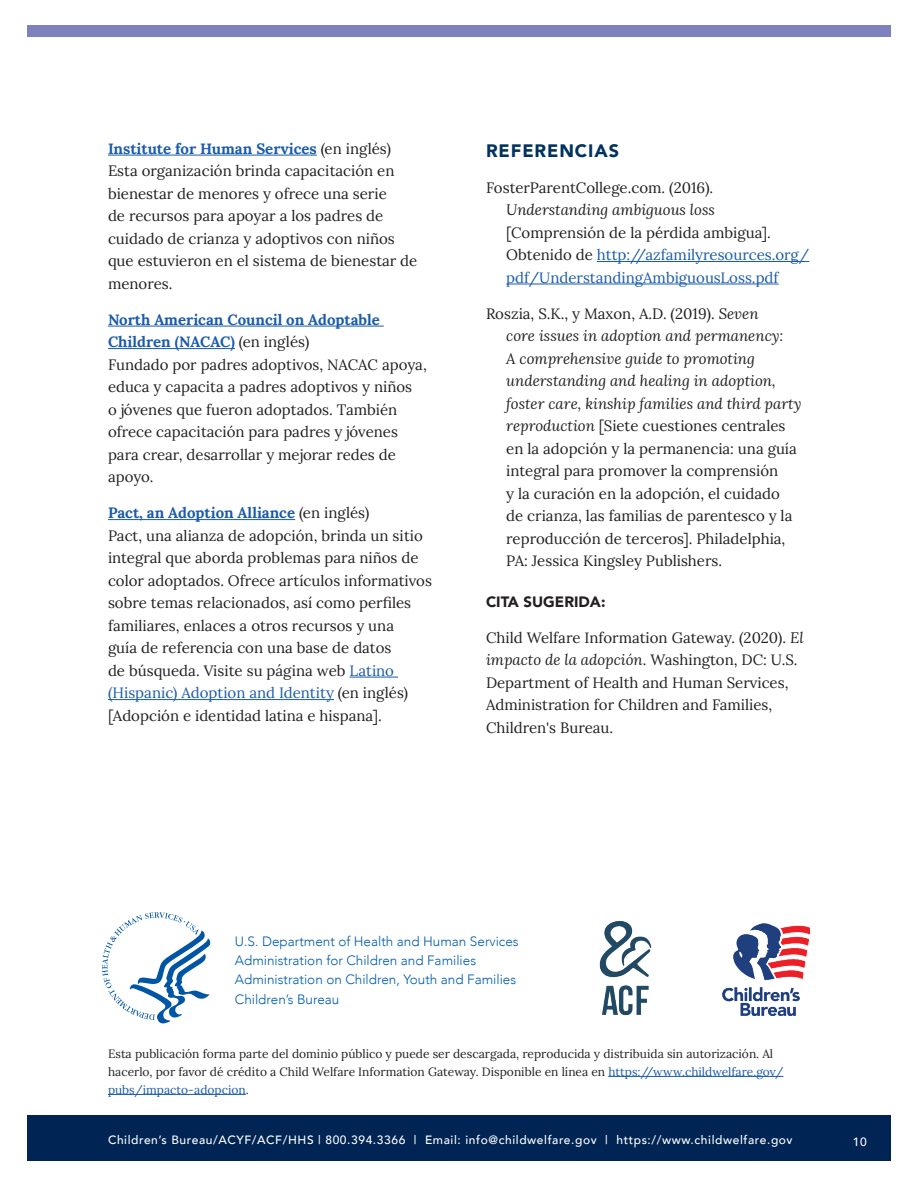
<style>
.page{position:relative;width:918px;height:1188px;background:#fff}
.page>*{position:absolute;margin:0;border:0;box-sizing:border-box;transform-origin:0 0}
.t1{font:900 18px "Avenir";letter-spacing:.05em;color:#00325f}
.t2{font:15px/22.5px "Lora";color:#231f20}
.t3{font:900 15px "Avenir";color:#231f20}
.t4{font:300 13.5px/19.5px "Avenir";color:#015dab}
.t5{font:12px/18px "Lora";color:#231f20}
.t6{font:500 12px "Avenir";letter-spacing:.05em;color:#fff}
.s1{font-weight:700;color:#1a5baa}
.s2{color:#1a5baa}
.s3{font-style:italic}
</style>
<div class="page">
<div style="left:27px;top:1116px;width:864px;height:45px;background:#002453"></div>
<div style="left:27px;top:26px;width:864px;height:12px;background:#7d81be"></div>
<hr style="left:108px;top:155px;width:209px;height:1px;background:#1a5baa">
<hr style="left:108px;top:326px;width:276px;height:1px;background:#1a5baa">
<hr style="left:108px;top:348px;width:127px;height:1px;background:#1a5baa">
<hr style="left:108px;top:519px;width:187px;height:1px;background:#1a5baa">
<hr style="left:350px;top:677px;width:48px;height:1px;background:#1a5baa">
<hr style="left:108px;top:699px;width:226px;height:1px;background:#1a5baa">
<hr style="left:597px;top:261px;width:212px;height:1px;background:#1a5baa">
<hr style="left:506px;top:284px;width:273px;height:1px;background:#1a5baa">
<hr style="left:608px;top:1076px;width:175px;height:1px;background:#1a5baa">
<hr style="left:108px;top:1094px;width:138px;height:1px;background:#1a5baa">
<img style="left:722px;top:923px;width:88px;height:92px">
<svg style="left:102px;top:912px;width:108px;height:111px"></svg>
<img style="left:599px;top:921px;width:53px;height:95px">
<p class="t2" style="left:108px;top:136px;width:311px"><span class="s1">Institute for Human Services</span> (en inglés)<br>Esta organización brinda capacitación en bienestar de menores y ofrece una serie<br>de recursos para apoyar a los padres de cuidado de crianza y adoptivos con niños que estuvieron en el sistema de bienestar de menores.</p>
<p class="t2" style="left:108px;top:307px;width:320px"><span class="s1">North American Council on Adoptable Children (NACAC)</span> (en inglés)<br>Fundado por padres adoptivos, NACAC apoya, educa y capacita a padres adoptivos y niños<br>o jóvenes que fueron adoptados. También ofrece capacitación para padres y jóvenes para crear, desarrollar y mejorar redes de apoyo.</p>
<p class="t2" style="left:108px;top:501px;width:325px"><span class="s1">Pact, an Adoption Alliance</span> (en inglés)<br>Pact, una alianza de adopción, brinda un sitio integral que aborda problemas para niños de color adoptados. Ofrece artículos informativos sobre temas relacionados, así como perfiles familiares, enlaces a otros recursos y una<br>guía de referencia con una base de datos<br>de búsqueda. Visite su página web <span class="s2">Latino (Hispanic) Adoption and Identity</span> (en inglés) [Adopción e identidad latina e hispana].</p>
<h2 class="t1" style="left:486px;top:135px;width:135px">REFERENCIAS</h2>
<p class="t2" style="left:506px;top:175px;width:305px;text-indent:-20px">FosterParentCollege.com. (2016).<br><span class="s3">Understanding ambiguous loss </span>[Comprensión de la pérdida ambigua].<br>Obtenido de <span class="s2">http://azfamilyresources.org/ pdf/UnderstandingAmbiguousLoss.pdf</span></p>
<p class="t2" style="left:506px;top:301px;width:297px;text-indent:-20px">Roszia, S.K., y Maxon, A.D. (2019). <span class="s3">Seven<br>core issues in adoption and permanency:<br>A comprehensive guide to promoting understanding and healing in adoption, foster care, kinship families and third party reproduction</span> [Siete cuestiones centrales en la adopción y la permanencia: una guía integral para promover la comprensión<br>y la curación en la adopción, el cuidado<br>de crianza, las familias de parentesco y la reproducción de terceros]. Philadelphia, PA: Jessica Kingsley Publishers.</p>
<h3 class="t3" style="left:486px;top:589px;width:121px">CITA SUGERIDA:</h3>
<p class="t2" style="left:486px;top:625px;width:319px">Child Welfare Information Gateway. (2020). <span class="s3">El impacto de la adopción</span>. Washington, DC: U.S.<br>Department of Health and Human Services, Administration for Children and Families, Children's Bureau.</p>
<p class="t4" style="left:235px;top:931px;width:285px">U.S. Department of Health and Human Services Administration for Children and Families Administration on Children, Youth and Families Children’s Bureau</p>
<p class="t5" style="left:108px;top:1043px;width:677px">Esta publicación forma parte del dominio público y puede ser descargada, reproducida y distribuida sin autorización. Al hacerlo, por favor dé crédito a Child Welfare Information Gateway. Disponible en línea en <span class="s2">https://www.childwelfare.gov/ pubs/impacto-adopcion</span>.</p>
<p class="t6" style="left:108px;top:1130px;width:686px">Children’s Bureau/ACYF/ACF/HHS | 800.394.3366 | Email: info@childwelfare.gov | https://www.childwelfare.gov</p>
<p class="t6" style="left:853px;top:1131px;width:15px">10</p>
</div>
